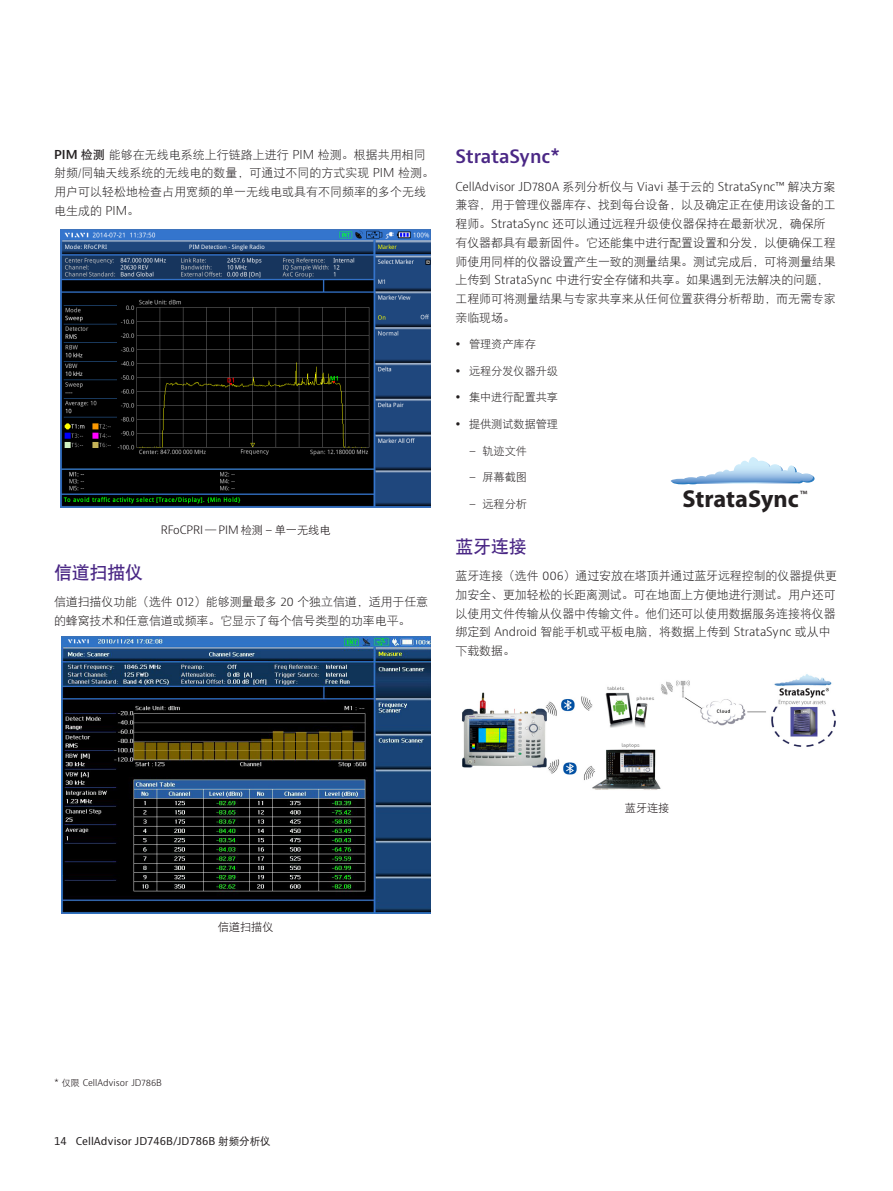
<style>
.page{position:relative;width:893px;height:1191px;background:#fff}
.page>*{position:absolute;margin:0;border:0;box-sizing:border-box;transform-origin:0 0}
.t1{font:700 24.6px "Myriad Pro";color:#231f20}
.Header_12_16{font:600 18px "Bernino Sans";letter-spacing:-.01em;color:#4a2785}
.Header_12_16-2{font:18px "DFP Hei W7";letter-spacing:-.01em;color:#4a2785}
.Body_text_8_12_5{font:12px/18.8px "DFP Hei W3";letter-spacing:-.01em;color:#231f20}
.t2{font:11.25px "DFP Hei W3";letter-spacing:-.01em;color:#231f20}
.t3{font:300 11.25px "Bernino Sans";letter-spacing:-.01em;color:#110a0c}
.t4{font:11.25px "DFP Hei W3";letter-spacing:-.01em;color:#110a0c}
.t5{font:10.5px "Bernino Sans";color:#231f20}
.Notes_Footnotes{font:300 9px "Bernino Sans";color:#110a0c}
.s1{font-family:"Bernino Sans";font-weight:600}
.s2{font-family:"DFP Hei W7"}
.s3{font-family:"Bernino Sans";font-weight:300}
.s4{font-family:"DFP Hei W3";font-weight:400}
.s5{font-family:"DFP Hei W5"}
</style>
<div class="page">
<img style="left:61px;top:230px;width:370px;height:277px">
<img style="left:61px;top:636px;width:369px;height:277px">
<svg style="left:671px;top:457px;width:144px;height:27px"></svg>
<img style="left:462px;top:674px;width:373px;height:116px">
<p class="Body_text_8_12_5" style="left:54px;top:145px;width:382px"><span class="s1">PIM</span> <span class="s2">检测</span> 能够在无线电系统上行链路上进行 <span class="s3">PIM</span> 检测。根据共用相同射频/同轴天线系统的无线电的数量，可通过不同的方式实现 <span class="s3">PIM</span> 检测。用户可以轻松地检查占用宽频的单一无线电或具有不同频率的多个无线电生成的 <span class="s3">PIM</span>。</p>
<p class="t3" style="left:161px;top:522px;width:171px">RFoCPRI <span class="s4">—</span> PIM <span class="s4">检测</span> – <span class="s4">单一无线电</span></p>
<p class="Header_12_16-2" style="left:54px;top:564px;width:91px">信道扫描仪</p>
<p class="Body_text_8_12_5" style="left:54px;top:593px;width:376px">信道扫描仪功能（选件 <span class="s3">012</span>）能够测量最多 <span class="s3">20</span> 个独立信道，适用于任意的蜂窝技术和任意信道或频率。它显示了每个信号类型的功率电平。</p>
<p class="Header_12_16" style="left:455px;top:145px;width:106px">StrataSync*</p>
<p class="Body_text_8_12_5" style="left:455px;top:177px;width:382px"><span class="s3">CellAdvisor JD780A</span> 系列分析仪与 <span class="s3">Viavi</span> 基于云的 <span class="s3">StrataSync™</span> 解决方案兼容，用于管理仪器库存、找到每台设备，以及确定正在使用该设备的工程师。<span class="s3">StrataSync</span> 还可以通过远程升级使仪器保持在最新状况，确保所有仪器都具有最新固件。它还能集中进行配置设置和分发，以便确保工程师使用同样的仪器设置产生一致的测量结果。测试完成后，可将测量结果上传到 <span class="s3">StrataSync</span> 中进行安全存储和共享。如果遇到无法解决的问题，工程师可将测量结果与专家共享来从任何位置获得分析帮助，而无需专家亲临现场。</p>
<p class="t2" style="left:469px;top:339px;width:68px">管理资产库存</p>
<p class="t2" style="left:469px;top:365px;width:91px">远程分发仪器升级</p>
<p class="t2" style="left:469px;top:392px;width:91px">集中进行配置共享</p>
<p class="t2" style="left:469px;top:418px;width:91px">提供测试数据管理</p>
<p class="t2" style="left:469px;top:445px;width:60px"><span class="s3">–</span> 轨迹文件</p>
<p class="t2" style="left:469px;top:471px;width:60px"><span class="s3">–</span> 屏幕截图</p>
<p class="t2" style="left:469px;top:498px;width:60px"><span class="s3">–</span> 远程分析</p>
<p class="Header_12_16-2" style="left:455px;top:537px;width:73px">蓝牙连接</p>
<p class="Body_text_8_12_5" style="left:455px;top:566px;width:383px">蓝牙连接（选件 <span class="s3">006</span>）通过安放在塔顶并通过蓝牙远程控制的仪器提供更加安全、更加轻松的长距离测试。可在地面上方便地进行测试。用户还可以使用文件传输从仪器中传输文件。他们还可以使用数据服务连接将仪器绑定到 <span class="s3">Android</span> 智能手机或平板电脑，将数据上传到 <span class="s3">StrataSync</span> 或从中下载数据。</p>
<p class="t1" style="left:683px;top:483px;width:126px">StrataSync<sup>™</sup></p>
<p class="t4" style="left:218px;top:921px;width:57px">信道扫描仪</p>
<p class="Notes_Footnotes" style="left:54px;top:1076px;width:109px">* <span class="s4">仅限</span> CellAdvisor JD786B</p>
<p class="t5" style="left:54px;top:1134px;width:218px">14 CellAdvisor JD746B/JD786B <span class="s5">射频分析仪</span></p>
<p class="t4" style="left:625px;top:802px;width:46px">蓝牙连接</p>
</div>
